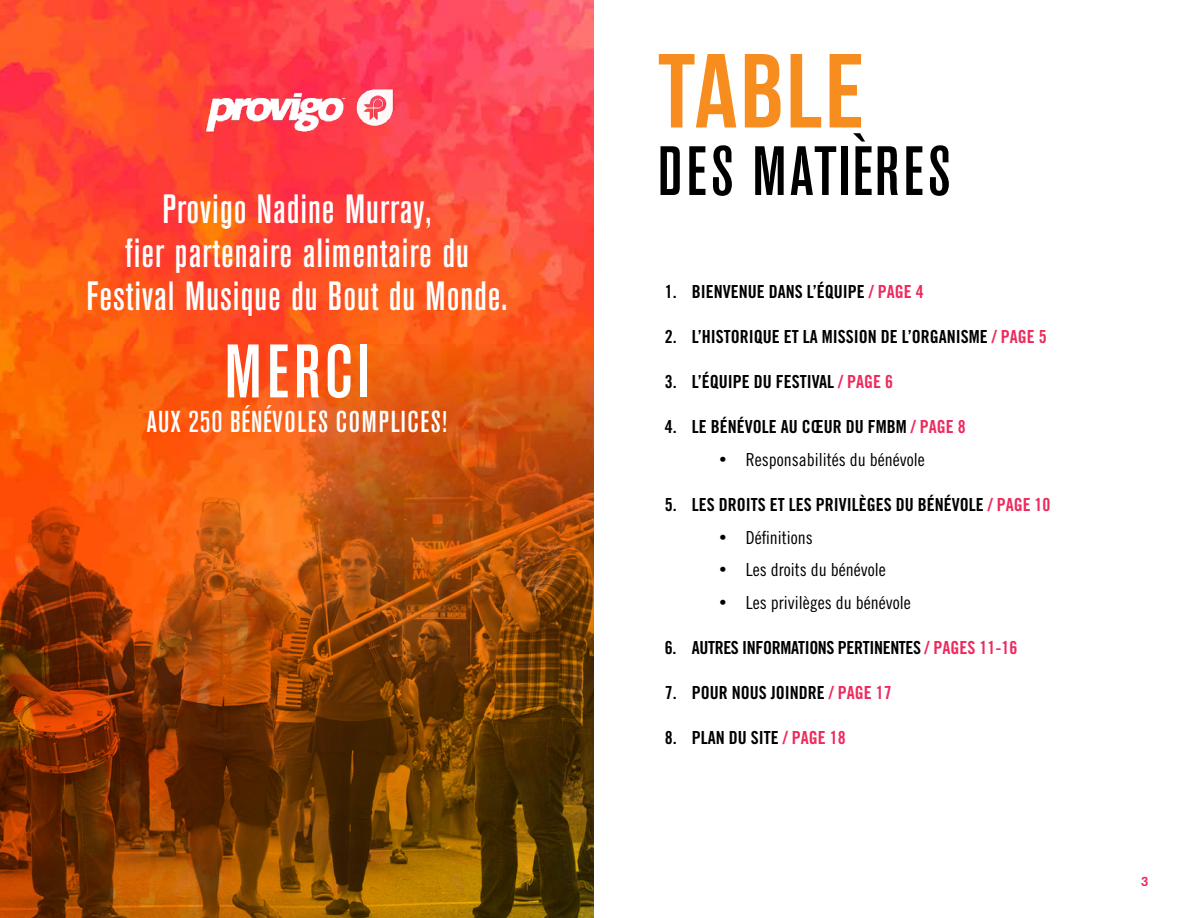
<style>
.page{position:relative;width:1188px;height:918px;background:#fff}
.page>*{position:absolute;margin:0;border:0;box-sizing:border-box;transform-origin:0 0}
.t1{font:105px "Bebas Neue";letter-spacing:.03em;color:#f78d1e}
.t2{font:500 condensed 75px "Akzidenz Grotesk BE";letter-spacing:.06em;color:#fff}
.t3{font:500 condensed 69px "Akzidenz Grotesk BE";letter-spacing:.05em;color:#000}
.t4{font:500 condensed 40.5px/43.5px "Akzidenz Grotesk BE";letter-spacing:.025em;color:#fff;text-align:center}
.t5{font:500 condensed 30px "Akzidenz Grotesk BE";letter-spacing:.05em;color:#fff}
.t6{font:18px "Trade Gothic Bold Cond Twenty";color:#000}
.t7{font:18px "Trade Gothic Cond Eighteen";color:#000}
.t8{font:18px "Trade Gothic Bold Cond Twenty";letter-spacing:-.02em;color:#000}
.t9{font:500 13.5px "Akzidenz Grotesk BE";color:#ee2a5d}
.s1{color:#ee2a5d}
</style>
<div class="page">
<img style="left:0;top:0;width:594px;height:345px">
<img style="left:0;top:345px;width:594px;height:573px">
<img style="left:191px;top:61px;width:218px;height:100px">
<h3 class="t4" style="left:86px;top:189px;width:422px">Provigo Nadine Murray,<br>fier partenaire alimentaire du<br>Festival Musique du Bout du Monde.</h3>
<h2 class="t2" style="left:224px;top:330px;width:147px">MERCI</h2>
<h3 class="t5" style="left:147px;top:405px;width:302px">AUX 250 BÉNÉVOLES COMPLICES!</h3>
<h1 class="t1" style="left:658px;top:33px;width:208px">TABLE</h1>
<h3 class="t3" style="left:658px;top:133px;width:294px">DES MATIÈRES</h3>
<p class="t6" style="left:665px;top:280px;width:260px">1. BIENVENUE DANS L’ÉQUIPE <span class="s1">/ PAGE 4</span></p>
<p class="t6" style="left:665px;top:325px;width:383px">2. L’HISTORIQUE ET LA MISSION DE L’ORGANISME <span class="s1">/ PAGE 5</span></p>
<p class="t6" style="left:665px;top:371px;width:230px">3. L’ÉQUIPE DU FESTIVAL <span class="s1">/ PAGE 6</span></p>
<p class="t6" style="left:665px;top:416px;width:302px">4. LE BÉNÉVOLE AU CŒUR DU FMBM <span class="s1">/ PAGE 8</span></p>
<p class="t7" style="left:719px;top:449px;width:207px">• Responsabilités du bénévole</p>
<p class="t6" style="left:665px;top:494px;width:387px">5. LES DROITS ET LES PRIVILÈGES DU BÉNÉVOLE <span class="s1">/ PAGE 10</span></p>
<p class="t7" style="left:719px;top:526px;width:95px">• Définitions</p>
<p class="t7" style="left:719px;top:559px;width:168px">• Les droits du bénévole</p>
<p class="t7" style="left:719px;top:592px;width:193px">• Les privilèges du bénévole</p>
<p class="t8" style="left:665px;top:637px;width:354px">6. AUTRES INFORMATIONS PERTINENTES <span class="s1">/ PAGES 11-16</span></p>
<p class="t6" style="left:665px;top:682px;width:228px">7. POUR NOUS JOINDRE <span class="s1">/ PAGE 17</span></p>
<p class="t6" style="left:665px;top:727px;width:182px">8. PLAN DU SITE <span class="s1">/ PAGE 18</span></p>
<p class="t9" style="left:1141px;top:873px;width:9px">3</p>
</div>
